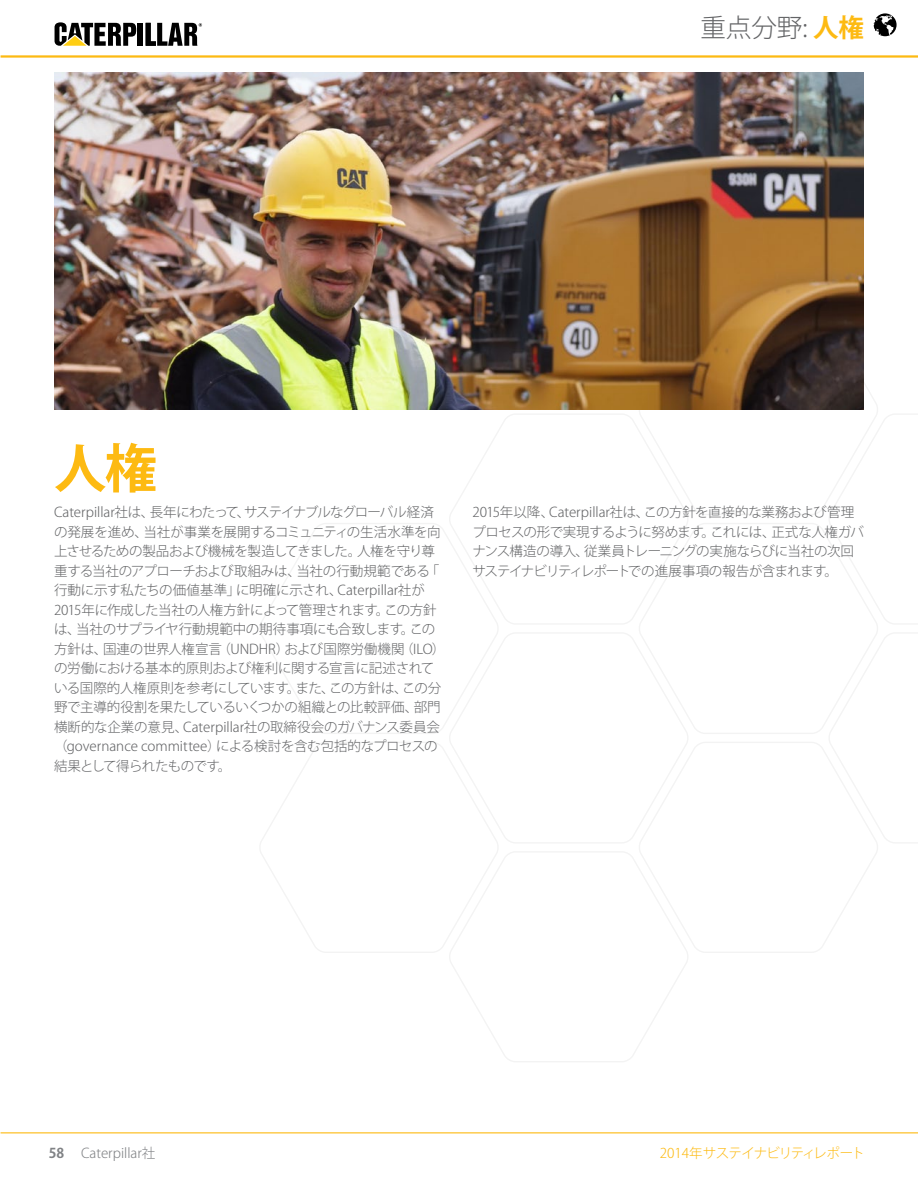
<style>
.page{position:relative;width:918px;height:1188px;background:#fff}
.page>*{position:absolute;margin:0;border:0;box-sizing:border-box;transform-origin:0 0}
.t1{font:700 52.5px "Koz Go Pro";color:#fdba12}
.t2{font:300 25.5px "Koz Go Pro";color:#636466}
.t3{font:300 13.5px/19.5px "Koz Go Pro";letter-spacing:-.02em;color:#636466}
.t4{font:300 13.5px "Koz Go Pro";letter-spacing:-.04em;color:#fdba12}
.t5{font:300 13.5px "Koz Go Pro";color:#808285}
.s1{font-weight:700;color:#fdba12}
.s2{font-weight:700}
</style>
<div class="page">
<hr style="left:1px;top:55px;width:917px;height:3px;background:#fdba12">
<hr style="left:1px;top:1132px;width:917px;height:1px;background:#fdba12">
<div style="left:138px;top:23px;width:5px;height:22px;background:#000"></div>
<svg style="left:55px;top:22px;width:81px;height:23px"></svg>
<svg style="left:146px;top:23px;width:56px;height:22px"></svg>
<svg style="left:639px;top:523px;width:239px;height:211px"></svg>
<svg style="left:639px;top:742px;width:239px;height:211px"></svg>
<svg style="left:828px;top:414px;width:66px;height:211px"></svg>
<svg style="left:828px;top:632px;width:67px;height:212px"></svg>
<svg style="left:260px;top:523px;width:238px;height:211px"></svg>
<svg style="left:260px;top:742px;width:238px;height:211px"></svg>
<svg style="left:449px;top:414px;width:240px;height:211px"></svg>
<svg style="left:449px;top:632px;width:240px;height:212px"></svg>
<svg style="left:449px;top:851px;width:240px;height:211px"></svg>
<img style="left:54px;top:72px;width:810px;height:338px">
<svg style="left:874px;top:13px;width:23px;height:23px"></svg>
<h1 class="t1" style="left:54px;top:435px;width:105px">人権</h1>
<h2 class="t2" style="left:700px;top:11px;width:165px">重点分野: <span class="s1">人権</span></h2>
<p class="t3" style="left:54px;top:503px;width:393px">Caterpillar社は、長年にわたって、サステイナブルなグローバル経済の発展を進め、当社が事業を展開するコミュニティの生活水準を向上させるための製品および機械を製造してきました。人権を守り尊重する当社のアプローチおよび取組みは、当社の行動規範である「行動に示す私たちの価値基準」に明確に示され、Caterpillar社が2015年に作成した当社の人権方針によって管理されます。この方針は、当社のサプライヤ行動規範中の期待事項にも合致します。この方針は、国連の世界人権宣言（UNDHR）および国際労働機関（ILO）の労働における基本的原則および権利に関する宣言に記述されている国際的人権原則を参考にしています。また、この方針は、この分野で主導的役割を果たしているいくつかの組織との比較評価、部門横断的な企業の意見、Caterpillar社の取締役会のガバナンス委員会（governance committee）による検討を含む包括的なプロセスの結果として得られたものです。</p>
<p class="t3" style="left:472px;top:503px;width:393px">2015年以降、Caterpillar社は、この方針を直接的な業務および管理プロセスの形で実現するように努めます。これには、正式な人権ガバナンス構造の導入、従業員トレーニングの実施ならびに当社の次回サステイナビリティレポートでの進展事項の報告が含まれます。</p>
<p class="t5" style="left:49px;top:1145px;width:108px"><span class="s2">58</span> Caterpillar社</p>
<p class="t4" style="left:660px;top:1145px;width:207px">2014年サステイナビリティレポート</p>
</div>
